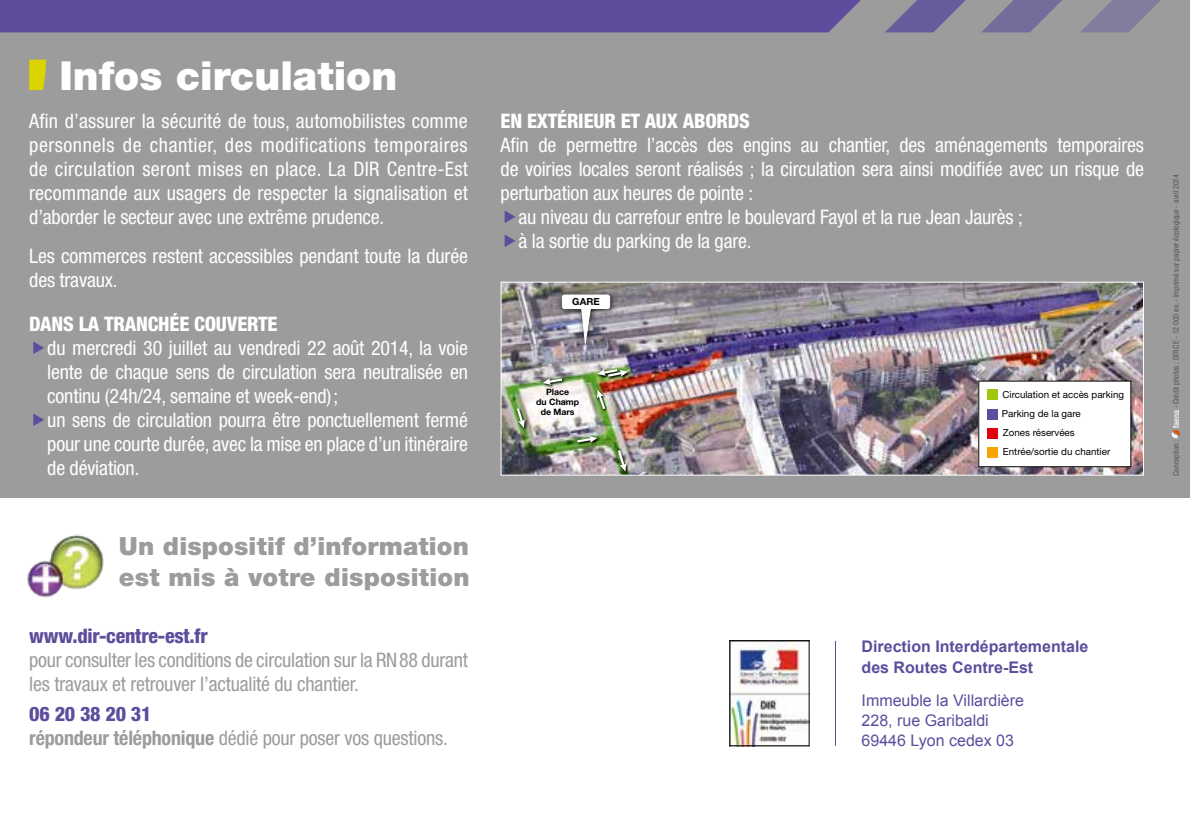
<style>
.page{position:relative;width:1190px;height:840px;background:#fff}
.page>*{position:absolute;margin:0;border:0;box-sizing:border-box;transform-origin:0 0}
.t1{font:900 40px "Helvetica Neue LT Std";color:#fff}
.t2{font:900 25px/30px "Helvetica Neue LT Std";letter-spacing:.005em;color:#9c9c9d}
.t3{font:condensed 20px/24px "Helvetica Neue LT Std";letter-spacing:-.01em;color:#fff}
.t4{font:condensed 20px/24px "Helvetica Neue LT Std";letter-spacing:-.01em;color:#9c9c9d}
.t5{font:800 condensed 20px "Helvetica Neue LT Std";letter-spacing:-.01em;color:#fff}
.t6{font:800 condensed 20px "Helvetica Neue LT Std";letter-spacing:-.01em;color:#5d4d9c}
.t7{font:16px/20px "Arial";color:#5d4d9c}
.t8{font:700 16px/21px "Arial";color:#5d4d9c}
.t9{font:9.8px/19.2px "Helvetica Neue LT Std";color:#000}
.t10{font:700 9.8px "Helvetica Neue LT Std";color:#000}
.t11{font:700 8.8px/9.8px "Helvetica Neue LT Std";color:#000;text-align:center}
.t12{font:condensed 8px "Helvetica Neue LT Std";letter-spacing:-.01em;color:#565655}
.s1{font-weight:800;color:#5d4d9c}
.s2{font-weight:700}
</style>
<div class="page">
<div style="left:0;top:0;width:1189px;height:497px;background:#9c9c9d"></div>
<svg style="left:1171px;top:410px;width:8px;height:28px"></svg>
<svg style="left:885px;top:0;width:276px;height:32px"></svg>
<div style="left:0;top:0;width:860px;height:32px;background:#5d4d9c"></div>
<svg style="left:29px;top:60px;width:17px;height:30px"></svg>
<img style="left:27px;top:534px;width:77px;height:64px">
<img style="left:500px;top:281px;width:644px;height:195px">
<hr style="left:835px;top:640px;width:1px;height:105px;background:#5d4d9c">
<img style="left:731px;top:642px;width:76px;height:101px">
<div style="left:729px;top:640px;width:80px;height:105px;border:1px solid #000"></div>
<h1 class="t1" style="left:59px;top:52px;width:339px">Infos circulation</h1>
<p class="t3" style="left:29px;top:109px;width:440px;text-align:justify">Afin d’assurer la sécurité de tous, automobilistes comme personnels de chantier, des modifications temporaires de circulation seront mises en place. La DIR Centre-Est recommande aux usagers de respecter la signalisation et d’aborder le secteur avec une extrême prudence.</p>
<p class="t3" style="left:29px;top:244px;width:440px">Les commerces restent accessibles pendant toute la durée des travaux.</p>
<p class="t5" style="left:29px;top:311px;width:250px">DANS LA TRANCHÉE COUVERTE</p>
<p class="t3" style="left:47px;top:335px;width:422px">du mercredi 30 juillet au vendredi 22 août 2014, la voie lente de chaque sens de circulation sera neutralisée en continu (24h/24, semaine et week-end);<br>un sens de circulation pourra être ponctuellement fermé pour une courte durée, avec la mise en place d’un itinéraire de déviation.</p>
<p class="t2" style="left:119px;top:531px;width:352px">Un dispositif d’information est mis à votre disposition</p>
<p class="t6" style="left:29px;top:623px;width:180px">www.dir-centre-est.fr</p>
<p class="t4" style="left:29px;top:648px;width:440px">pour consulter les conditions de circulation sur la RN88 durant les travaux et retrouver l’actualité du chantier.</p>
<p class="t4" style="left:29px;top:701px;width:420px"><span class="s1">06 20 38 20 31<br></span><span class="s2">répondeur téléphonique</span> dédié pour poser vos questions.</p>
<p class="t5" style="left:500px;top:109px;width:251px">EN EXTÉRIEUR ET AUX ABORDS</p>
<p class="t3" style="left:500px;top:133px;width:644px">Afin de permettre l’accès des engins au chantier, des aménagements temporaires</p>
<p class="t3" style="left:500px;top:157px;width:645px">de voiries locales seront réalisés ; la circulation sera ainsi modifiée avec un risque de</p>
<p class="t3" style="left:500px;top:181px;width:254px">perturbation aux heures de pointe :</p>
<p class="t3" style="left:518px;top:205px;width:505px">au niveau du carrefour entre le boulevard Fayol et la rue Jean Jaurès ;</p>
<p class="t3" style="left:518px;top:229px;width:234px">à la sortie du parking de la gare.</p>
<p class="t10" style="left:572px;top:295px;width:29px">GARE</p>
<p class="t11" style="left:536px;top:386px;width:44px">Place<br>du Champ de Mars</p>
<p class="t9" style="left:1002px;top:384px;width:123px">Circulation et accès parking</p>
<p class="t9" style="left:1002px;top:422px;width:109px">Zones réservées<br>Entrée/sortie du chantier</p>
<p class="t9" style="left:1001px;top:403px;width:80px">Parking de la gare</p>
<p class="t12" style="left:1171px;top:408px;width:236px;rotate:-90deg">- Crédit photos : DIR CE - 12 000 ex. - Imprimé sur papier écologique - avril 2014</p>
<p class="t12" style="left:1171px;top:475px;width:37px;rotate:-90deg">Conception :</p>
<p class="t8" style="left:861px;top:635px;width:228px">Direction Interdépartementale des Routes Centre-Est</p>
<p class="t7" style="left:861px;top:689px;width:164px">Immeuble la Villardière<br>228, rue Garibaldi<br>69446 Lyon cedex 03</p>
</div>
